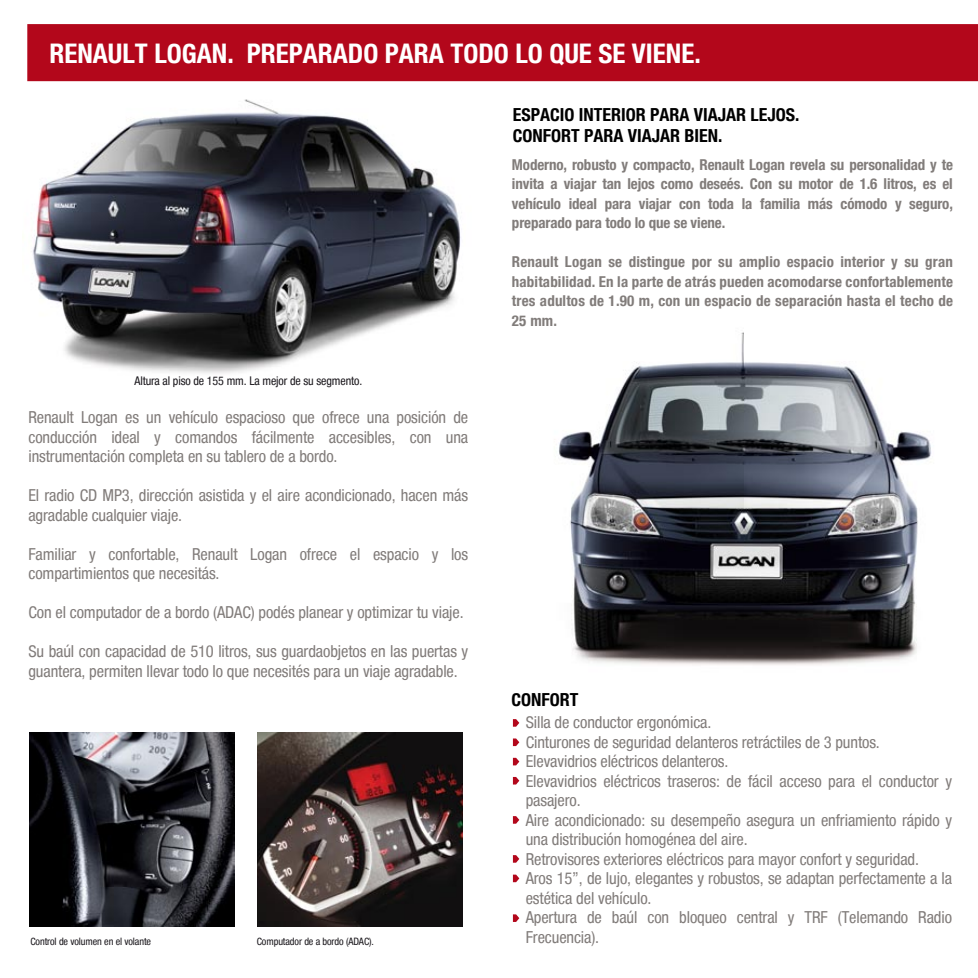
<style>
.page{position:relative;width:978px;height:978px;background:#fff}
.page>*{position:absolute;margin:0;border:0;box-sizing:border-box;transform-origin:0 0}
.t1{font:700 condensed 27px "Helvetica Neue";color:#fff}
.t2{font:700 condensed 18px/21px "Helvetica Neue";color:#000}
.t3{font:condensed 16.5px/19.5px "Helvetica Neue";letter-spacing:-.005em;color:#817c7a}
.t4{font:700 condensed 15px/19.5px "Helvetica Neue";color:#817c7a;text-align:justify}
.t5{font:condensed 12px "Helvetica Neue";letter-spacing:-.01em;color:#1a171c}
.t6{font:condensed 10.2px "Helvetica Neue";letter-spacing:-.01em;color:#1a171c}
</style>
<div class="page">
<img style="left:558px;top:332px;width:373px;height:333px">
<img style="left:33px;top:99px;width:428px;height:275px">
<svg style="left:513px;top:719px;width:6px;height:8px"></svg>
<svg style="left:513px;top:738px;width:6px;height:8px"></svg>
<svg style="left:513px;top:758px;width:6px;height:7px"></svg>
<svg style="left:513px;top:777px;width:6px;height:8px"></svg>
<svg style="left:513px;top:816px;width:6px;height:8px"></svg>
<svg style="left:513px;top:855px;width:6px;height:8px"></svg>
<svg style="left:513px;top:875px;width:6px;height:7px"></svg>
<svg style="left:513px;top:914px;width:6px;height:8px"></svg>
<div style="left:27px;top:24px;width:951px;height:57px;background:#b3071b"></div>
<img style="left:29px;top:733px;width:206px;height:194px">
<img style="left:257px;top:733px;width:206px;height:194px">
<h1 class="t1" style="left:49px;top:37px;width:653px">RENAULT LOGAN. PREPARADO PARA TODO LO QUE SE VIENE.</h1>
<p class="t5" style="left:134px;top:374px;width:229px">Altura al piso de 155 mm. La mejor de su segmento.</p>
<p class="t3" style="left:28px;top:408px;width:441px;text-align:justify">Renault Logan es un vehículo espacioso que ofrece una posición de conducción ideal y comandos fácilmente accesibles, con una instrumentación completa en su tablero de a bordo.</p>
<p class="t3" style="left:28px;top:486px;width:441px">El radio CD MP3, dirección asistida y el aire acondicionado, hacen más agradable cualquier viaje.</p>
<p class="t3" style="left:28px;top:544px;width:441px">Familiar y confortable, Renault Logan ofrece el espacio y los compartimientos que necesitás.</p>
<p class="t3" style="left:28px;top:603px;width:437px">Con el computador de a bordo (ADAC) podés planear y optimizar tu viaje.</p>
<p class="t3" style="left:28px;top:642px;width:441px">Su baúl con capacidad de 510 litros, sus guardaobjetos en las puertas y guantera, permiten llevar todo lo que necesités para un viaje agradable.</p>
<p class="t6" style="left:30px;top:935px;width:122px">Control de volumen en el volante</p>
<p class="t6" style="left:257px;top:935px;width:119px">Computador de a bordo (ADAC).</p>
<p class="t2" style="left:513px;top:104px;width:288px">ESPACIO INTERIOR PARA VIAJAR LEJOS.<br>CONFORT PARA VIAJAR BIEN.</p>
<p class="t4" style="left:512px;top:154px;width:443px">Moderno, robusto y compacto, Renault Logan revela su personalidad y te invita a viajar tan lejos como deseés. Con su motor de 1.6 litros, es el vehículo ideal para viajar con toda la familia más cómodo y seguro, preparado para todo lo que se viene.</p>
<p class="t4" style="left:512px;top:252px;width:443px">Renault Logan se distingue por su amplio espacio interior y su gran habitabilidad. En la parte de atrás pueden acomodarse confortablemente tres adultos de 1.90 m, con un espacio de separación hasta el techo de 25 mm.</p>
<p class="t2" style="left:511px;top:688px;width:68px">CONFORT</p>
<p class="t3" style="left:526px;top:713px;width:428px">Silla de conductor ergonómica.<br>Cinturones de seguridad delanteros retráctiles de 3 puntos.<br>Elevavidrios eléctricos delanteros.<br>Elevavidrios eléctricos traseros: de fácil acceso para el conductor y pasajero.<br>Aire acondicionado: su desempeño asegura un enfriamiento rápido y una distribución homogénea del aire.<br>Retrovisores exteriores eléctricos para mayor confort y seguridad.<br>Aros 15”, de lujo, elegantes y robustos, se adaptan perfectamente a la estética del vehículo.<br>Apertura de baúl con bloqueo central y TRF (Telemando Radio Frecuencia).</p>
</div>
